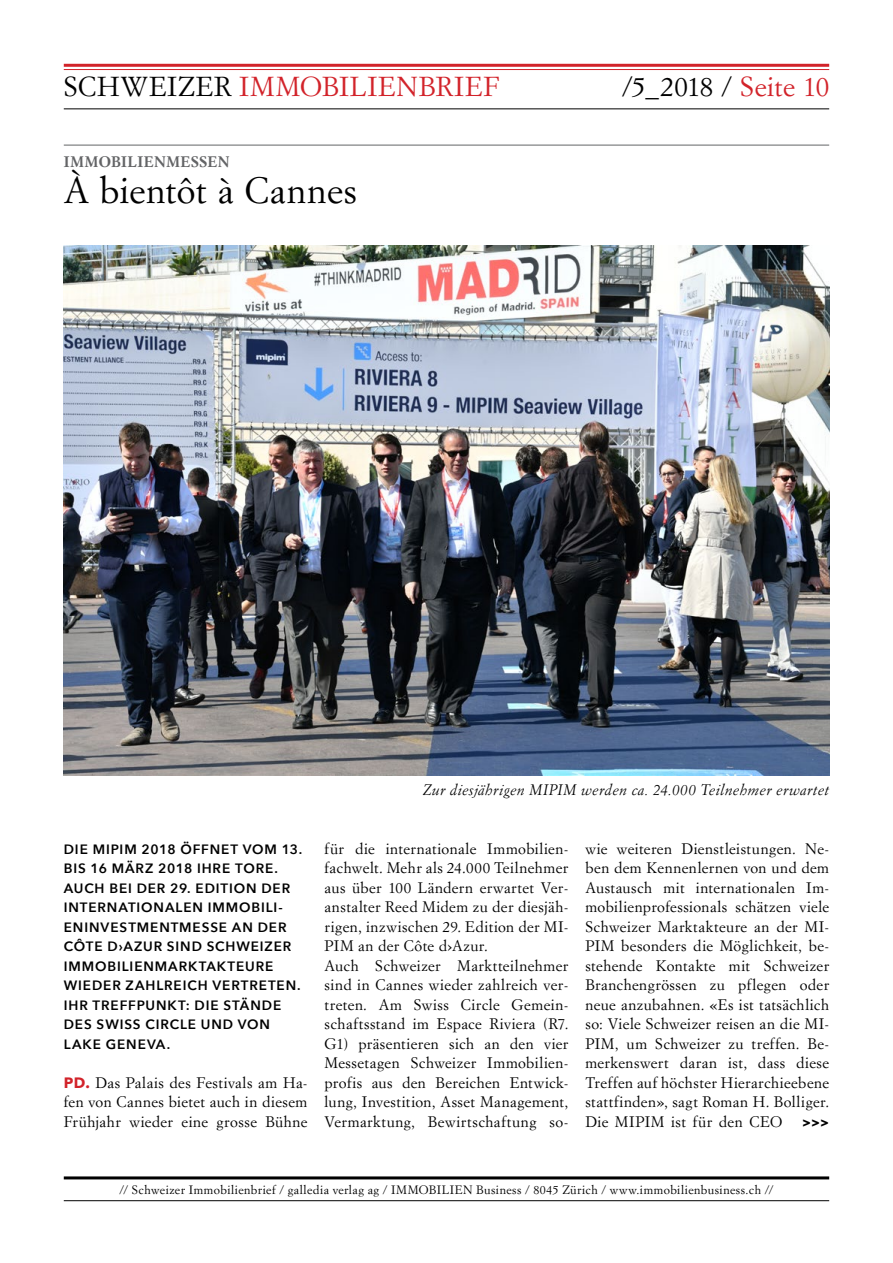
<style>
.page{position:relative;width:893px;height:1263px;background:#fff}
.page>*{position:absolute;margin:0;border:0;box-sizing:border-box;transform-origin:0 0}
.t1{font:36px "Simoncini Garamond Std";letter-spacing:.005em;color:#000}
.t2{font:27px "Simoncini Garamond Std";letter-spacing:.03em;color:#d2232a}
.t3{font:27px "Simoncini Garamond Std";letter-spacing:.005em;color:#000}
.t4{font:15px/19.5px "Simoncini Garamond Std";letter-spacing:.03em;color:#000;text-align:justify}
.t5{font:italic 15px "Simoncini Garamond Std";letter-spacing:.02em;color:#000}
.t6{font:700 15px "Simoncini Garamond Std";letter-spacing:.03em;color:#636466}
.t7{font:600 13.5px/19.5px "Avenir Next";letter-spacing:.065em;color:#000}
.t8{font:700 13.5px "Avenir Next";color:#000}
.t9{font:12px "Simoncini Garamond Std";letter-spacing:.04em;color:#000}
.s1{color:#000}
.s2{color:#d2232a}
.s3{font-family:"Avenir Next";font-weight:700;color:#d2232a}
</style>
<div class="page">
<hr style="left:64px;top:1176px;width:765px;height:3px;background:#000">
<hr style="left:64px;top:1200px;width:765px;height:1px;background:#000">
<hr style="left:64px;top:64px;width:765px;height:3px;background:#d2232a">
<hr style="left:64px;top:69px;width:765px;height:1px;background:#d2232a">
<hr style="left:64px;top:108px;width:765px;height:1px;background:#000">
<hr style="left:64px;top:145px;width:765px;height:1px;background:#636466">
<img style="left:64px;top:246px;width:765px;height:530px">
<h2 class="t2" style="left:64px;top:70px;width:437px"><span class="s1">SCHWEIZER</span> IMMOBILIENBRIEF</h2>
<h2 class="t3" style="left:622px;top:70px;width:208px">/5_2018 / <span class="s2">Seite 10</span></h2>
<p class="t6" style="left:64px;top:152px;width:167px">IMMOBILIENMESSEN</p>
<h1 class="t1" style="left:64px;top:168px;width:295px">À bientôt à Cannes</h1>
<p class="t5" style="left:423px;top:781px;width:408px">Zur diesjährigen MIPIM werden ca. 24.000 Teilnehmer erwartet</p>
<p class="t7" style="left:64px;top:839px;width:240px">DIE MIPIM 2018 ÖFFNET VOM 13.<br>BIS 16 MÄRZ 2018 IHRE TORE.<br>AUCH BEI DER 29. EDITION DER<br>INTERNATIONALEN IMMOBILI-<br>ENINVESTMENTMESSE AN DER<br>CÔTE D›AZUR SIND SCHWEIZER<br>IMMOBILIENMARKTAKTEURE<br>WIEDER ZAHLREICH VERTRETEN.<br>IHR TREFFPUNKT: DIE STÄNDE<br>DES SWISS CIRCLE UND VON<br>LAKE GENEVA.</p>
<p class="t4" style="left:64px;top:1072px;width:245px"><span class="s3">PD.</span> Das Palais des Festivals am Ha&shy;fen von Cannes bietet auch in diesem Frühjahr wieder eine grosse Bühne</p>
<p class="t4" style="left:325px;top:838px;width:245px;text-align:left">für die internationale Immobilien&shy;fachwelt. Mehr als 24.000 Teilnehmer aus über 100 Ländern erwartet Ver&shy;anstalter Reed Midem zu der diesjäh&shy;rigen, inzwischen 29. Edition der MI-PIM an der Côte d›Azur.<br>Auch Schweizer Marktteilnehmer sind in Cannes wieder zahlreich ver&shy;treten. Am Swiss Circle Gemein&shy;schaftsstand im Espace Riviera (R7.<br>G1) präsentieren sich an den vier Messetagen Schweizer Immobilien&shy;profis aus den Bereichen Entwick&shy;lung, Investition, Asset Management, Vermarktung, Bewirtschaftung so-</p>
<p class="t4" style="left:585px;top:838px;width:245px">wie weiteren Dienstleistungen. Ne&shy;ben dem Kennenlernen von und dem Austausch mit internationalen Im&shy;mobilienprofessionals schätzen viele Schweizer Marktakteure an der MI-PIM besonders die Möglichkeit, be&shy;stehende Kontakte mit Schweizer Branchengrössen zu pflegen oder neue anzubahnen. «Es ist tatsächlich so: Viele Schweizer reisen an die MI-PIM, um Schweizer zu treffen. Be&shy;merkenswert daran ist, dass diese Treffen auf höchster Hierarchieebene stattfinden», sagt Roman H. Bolliger.<br>Die MIPIM ist für den CEO</p>
<p class="t8" style="left:802px;top:1110px;width:28px">&gt;&gt;&gt;</p>
<p class="t9" style="left:120px;top:1183px;width:655px">// Schweizer Immobilienbrief / galledia verlag ag / IMMOBILIEN Business / 8045 Zürich / www.immobilienbusiness.ch //</p>
</div>
